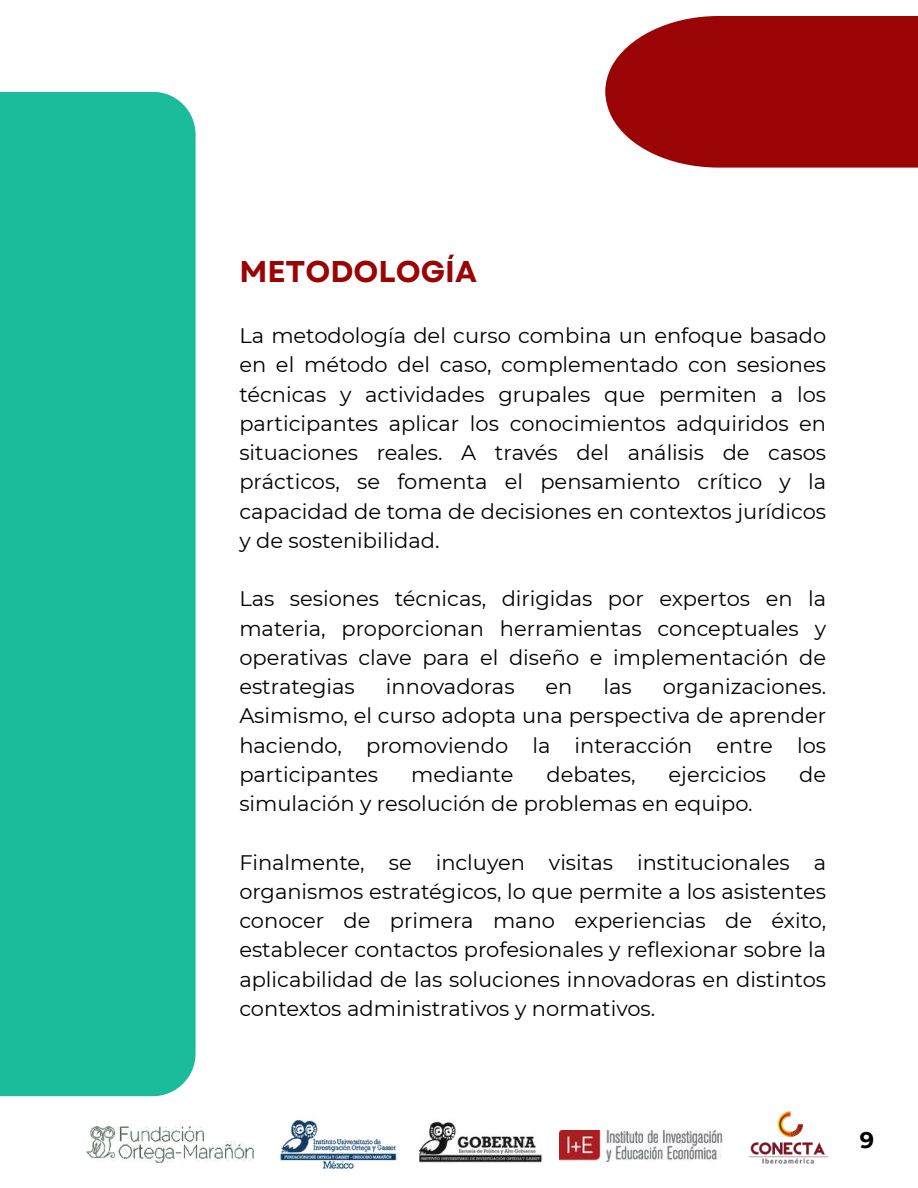
<style>
.page{position:relative;width:918px;height:1188px;background:#fff}
.page>*{position:absolute;margin:0;border:0;box-sizing:border-box;transform-origin:0 0}
.t1{font:700 30px "Garet";color:#9b0404}
.t2{font:700 22.5px "Montserrat";color:#000}
.t3{font:21px/29.2px "Montserrat";color:#000;text-align:justify}
</style>
<div class="page">
<div style="left:0;top:92px;width:196px;height:1004px;background:#1abc9c"></div>
<svg style="left:605px;top:16px;width:313px;height:152px;background:#a31818"></svg>
<img style="left:280px;top:1120px;width:117px;height:49px">
<img style="left:748px;top:1111px;width:81px;height:53px">
<img style="left:419px;top:1120px;width:124px;height:43px">
<img style="left:86px;top:1126px;width:167px;height:36px">
<img style="left:560px;top:1131px;width:163px;height:31px">
<h1 class="t1" style="left:239px;top:250px;width:239px">METODOLOGÍA</h1>
<p class="t3" style="left:239px;top:321px;width:588px">La metodología del curso combina un enfoque basado en el método del caso, complementado con sesiones técnicas y actividades grupales que permiten a los participantes aplicar los conocimientos adquiridos en situaciones reales. A través del análisis de casos prácticos, se fomenta el pensamiento crítico y la capacidad de toma de decisiones en contextos jurídicos y de sostenibilidad.</p>
<p class="t3" style="left:239px;top:584px;width:588px">Las sesiones técnicas, dirigidas por expertos en la materia, proporcionan herramientas conceptuales y operativas clave para el diseño e implementación de estrategias</p>
<p class="t3" style="left:239px;top:672px;width:588px;text-indent:423px">organizaciones.<br>Asimismo, el curso adopta una perspectiva de aprender haciendo, promoviendo la interacción entre los participantes</p>
<p class="t3" style="left:386px;top:672px;width:130px">innovadoras</p>
<p class="t3" style="left:546px;top:672px;width:28px">en</p>
<p class="t3" style="left:604px;top:672px;width:30px">las</p>
<p class="t3" style="left:411px;top:760px;width:104px">mediante</p>
<p class="t3" style="left:547px;top:760px;width:90px">debates,</p>
<p class="t3" style="left:669px;top:760px;width:99px">ejercicios</p>
<p class="t3" style="left:799px;top:760px;width:28px">de</p>
<p class="t3" style="left:239px;top:789px;width:515px">simulación y resolución de problemas en equipo.</p>
<p class="t3" style="left:239px;top:847px;width:588px">Finalmente, se incluyen visitas institucionales a organismos estratégicos, lo que permite a los asistentes conocer de primera mano experiencias de éxito, establecer contactos profesionales y reflexionar sobre la aplicabilidad de las soluciones innovadoras en distintos contextos administrativos y normativos.</p>
<p class="t2" style="left:860px;top:1126px;width:16px">9</p>
</div>
